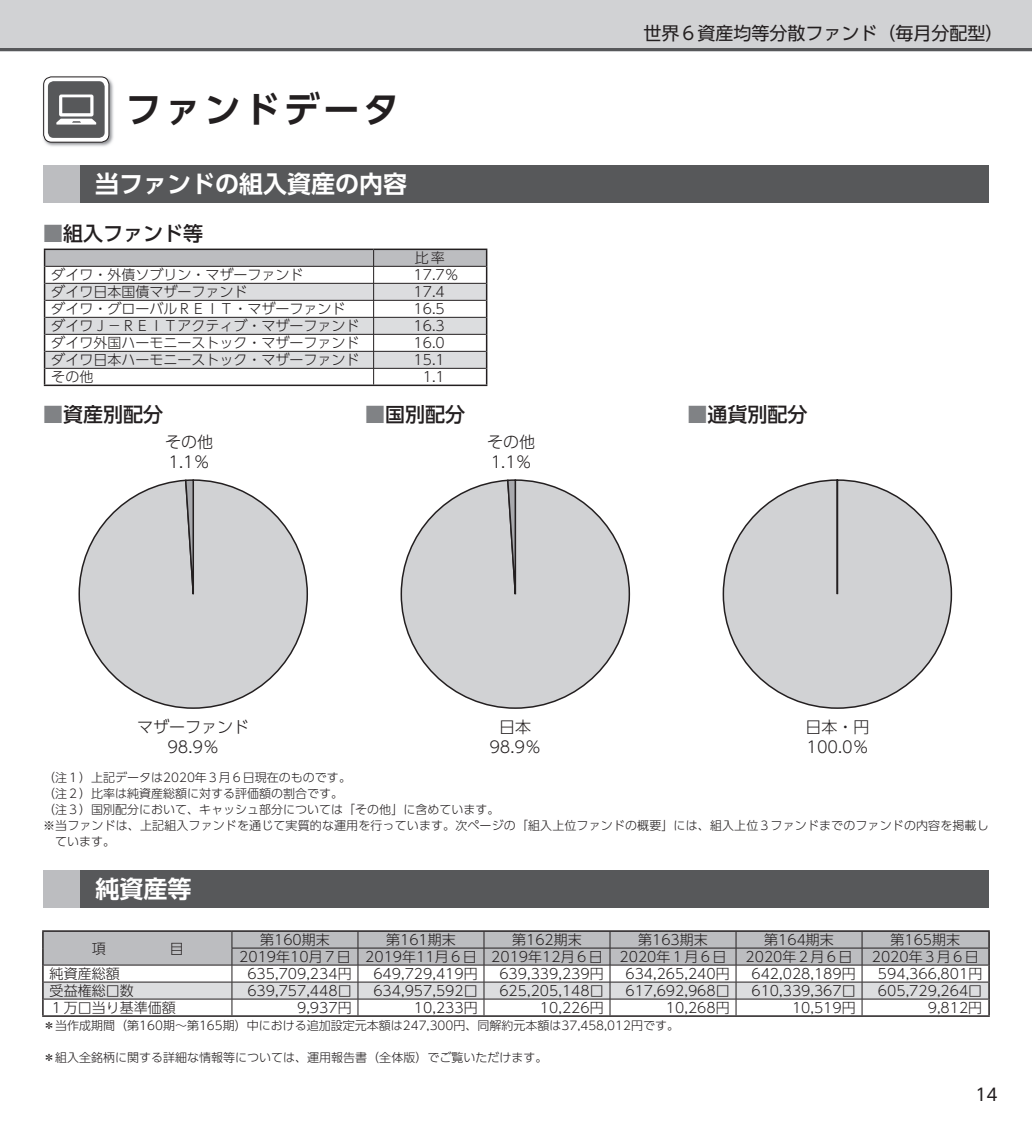
<style>
.page{position:relative;width:1032px;height:1134px;background:#fff}
.page>*{position:absolute;margin:0;border:0;box-sizing:border-box;transform-origin:0 0}
.t1{font:36px "UD Shin Go Pro De Bold 90 msp RKSJ H";letter-spacing:.1em;color:#231f20}
.t2{font:24px "UD Shin Go Pro De Bold 90 msp RKSJ H";color:#fff}
.t3{font:20px "UD Shin Go Pro Medium 90 msp RKSJ H";color:#231f20}
.t4{font:18px "UD Shin Go Pro Regular 90 msp RKSJ H";color:#231f20}
.t5{font:17px "UD Shin Go Pro Regular 90 msp RKSJ H";color:#231f20}
.t6{font:16px/20px "UD Shin Go Pro Light 90 msp RKSJ H";color:#231f20}
.t7{font:14px "UD Shin Go Pro Light 90 msp RKSJ H";color:#231f20}
.t8{font:12px "UD Shin Go Pro Light 90 msp RKSJ H";color:#231f20}
.s1{color:#808285}
</style>
<div class="page">
<div style="left:0;top:0;width:1032px;height:51px;background:#d1d2d4"></div>
<hr style="left:0;top:48px;width:1032px;height:3px;background:#57585a">
<img style="left:43px;top:76px;width:71px;height:71px">
<div style="left:44px;top:77px;width:65px;height:65px;background:#fff;border-radius:8px"></div>
<div style="left:43px;top:77px;width:66px;height:65px;border:1px solid #231f20;border-radius:8px"></div>
<div style="left:48px;top:81px;width:57px;height:57px;background:#57585a;border-radius:6px"></div>
<svg style="left:56px;top:95px;width:40px;height:30px"></svg>
<div style="left:43px;top:165px;width:37px;height:37px;background:#bcbdc0"></div>
<div style="left:80px;top:165px;width:908px;height:37px;background:#57585a"></div>
<svg style="left:44px;top:249px;width:443px;height:136px"></svg>
<hr style="left:44px;top:385px;width:443px;height:1px;background:#231f20">
<hr style="left:45px;top:334px;width:441px;height:1px;background:#231f20">
<hr style="left:45px;top:351px;width:441px;height:1px;background:#231f20">
<hr style="left:45px;top:368px;width:441px;height:1px;background:#231f20">
<div style="left:43px;top:871px;width:37px;height:37px;background:#bcbdc0"></div>
<div style="left:80px;top:871px;width:908px;height:37px;background:#57585a"></div>
<hr style="left:42px;top:930px;width:190px;height:2px;background:#231f20">
<hr style="left:232px;top:930px;width:758px;height:2px;background:#231f20">
<hr style="left:42px;top:1015px;width:948px;height:2px;background:#231f20">
<svg style="left:42px;top:931px;width:948px;height:84px"></svg>
<div style="left:79px;top:480px;width:228px;height:228px;background:#d1d2d4;border-radius:113px"></div>
<svg style="left:184px;top:479px;width:11px;height:116px"></svg>
<div style="left:401px;top:480px;width:228px;height:228px;background:#d1d2d4;border-radius:113px"></div>
<svg style="left:506px;top:479px;width:11px;height:116px"></svg>
<div style="left:723px;top:480px;width:228px;height:228px;background:#d1d2d4;border-radius:50%"></div>
<h1 class="t1" style="left:125px;top:96px;width:275px">ファンドデータ</h1>
<h2 class="t2" style="left:95px;top:175px;width:314px">当ファンドの組入資産の内容</h2>
<h3 class="t3" style="left:43px;top:225px;width:161px"><span class="s1">■</span>組入ファンド等</h3>
<p class="t7" style="left:415px;top:253px;width:32px">比率</p>
<p class="t7" style="left:51px;top:270px;width:253px">ダイワ・外債ソブリン・マザーファンド</p>
<p class="t7" style="left:414px;top:270px;width:47px">17.7％</p>
<p class="t7" style="left:51px;top:287px;width:197px">ダイワ日本国債マザーファンド</p>
<p class="t7" style="left:414px;top:287px;width:33px">17.4</p>
<p class="t7" style="left:51px;top:304px;width:295px">ダイワ・グローバルＲＥＩＴ・マザーファンド</p>
<p class="t7" style="left:414px;top:304px;width:33px">16.5</p>
<p class="t7" style="left:51px;top:321px;width:309px">ダイワＪ－ＲＥＩＴアクティブ・マザーファンド</p>
<p class="t7" style="left:414px;top:321px;width:33px">16.3</p>
<p class="t7" style="left:51px;top:338px;width:309px">ダイワ外国ハーモニーストック・マザーファンド</p>
<p class="t7" style="left:414px;top:338px;width:33px">16.0</p>
<p class="t7" style="left:51px;top:355px;width:309px">ダイワ日本ハーモニーストック・マザーファンド</p>
<p class="t7" style="left:414px;top:355px;width:33px">15.1</p>
<p class="t7" style="left:51px;top:371px;width:43px">その他</p>
<p class="t7" style="left:423px;top:371px;width:24px">1.1</p>
<h3 class="t3" style="left:43px;top:407px;width:121px"><span class="s1">■</span>資産別配分</h3>
<p class="t6" style="left:165px;top:434px;width:49px">その他<br>1.1％</p>
<h3 class="t3" style="left:365px;top:407px;width:101px"><span class="s1">■</span>国別配分</h3>
<p class="t6" style="left:487px;top:434px;width:49px">その他<br>1.1％</p>
<p class="t6" style="left:137px;top:720px;width:113px;text-align:center">マザーファンド<br>98.9％</p>
<p class="t6" style="left:489px;top:719px;width:53px;text-align:center">日本<br>98.9％</p>
<p class="t4" style="left:643px;top:27px;width:362px">世界６資産均等分散ファンド（毎月分配型）</p>
<h3 class="t3" style="left:687px;top:407px;width:121px"><span class="s1">■</span>通貨別配分</h3>
<p class="t6" style="left:806px;top:719px;width:65px">日本・円<br>100.0％</p>
<p class="t8" style="left:43px;top:773px;width:309px">（注１）上記データは2020年３月６日現在のものです。</p>
<p class="t8" style="left:43px;top:789px;width:302px">（注２）比率は純資産総額に対する評価額の割合です。</p>
<p class="t8" style="left:43px;top:805px;width:458px">（注３）国別配分において、キャッシュ部分については「その他」に含めています。</p>
<p class="t8" style="left:43px;top:821px;width:947px">※当ファンドは、上記組入ファンドを通じて実質的な運用を行っています。次ページの「組入上位ファンドの概要」には、組入上位３ファンドまでのファンドの内容を掲載し</p>
<p class="t8" style="left:55px;top:837px;width:62px">ています。</p>
<h2 class="t2" style="left:95px;top:880px;width:97px">純資産等</h2>
<p class="t7" style="left:92px;top:943px;width:15px">項</p>
<p class="t7" style="left:170px;top:943px;width:15px">目</p>
<p class="t7" style="left:260px;top:935px;width:71px">第160期末</p>
<p class="t7" style="left:386px;top:935px;width:71px">第161期末</p>
<p class="t7" style="left:512px;top:935px;width:71px">第162期末</p>
<p class="t7" style="left:638px;top:935px;width:71px">第163期末</p>
<p class="t7" style="left:764px;top:935px;width:71px">第164期末</p>
<p class="t7" style="left:890px;top:935px;width:71px">第165期末</p>
<p class="t7" style="left:239px;top:951px;width:489px">2019年10月７日 2019年11月６日 2019年12月６日 2020年１月６日</p>
<p class="t7" style="left:745px;top:951px;width:108px">2020年２月６日</p>
<p class="t7" style="left:872px;top:951px;width:108px">2020年３月６日</p>
<p class="t7" style="left:50px;top:968px;width:71px">純資産総額</p>
<p class="t7" style="left:247px;top:968px;width:106px">635,709,234円</p>
<p class="t7" style="left:373px;top:968px;width:106px">649,729,419円</p>
<p class="t7" style="left:499px;top:968px;width:106px">639,339,239円</p>
<p class="t7" style="left:625px;top:968px;width:106px">634,265,240円</p>
<p class="t7" style="left:751px;top:968px;width:106px">642,028,189円</p>
<p class="t7" style="left:878px;top:968px;width:106px">594,366,801円</p>
<p class="t7" style="left:50px;top:985px;width:85px">受益権総口数</p>
<p class="t7" style="left:247px;top:985px;width:106px">639,757,448口</p>
<p class="t7" style="left:373px;top:985px;width:106px">634,957,592口</p>
<p class="t7" style="left:499px;top:985px;width:106px">625,205,148口</p>
<p class="t7" style="left:625px;top:985px;width:106px">617,692,968口</p>
<p class="t7" style="left:751px;top:985px;width:106px">610,339,367口</p>
<p class="t7" style="left:878px;top:985px;width:106px">605,729,264口</p>
<p class="t7" style="left:50px;top:1002px;width:127px">１万口当り基準価額</p>
<p class="t7" style="left:297px;top:1002px;width:56px">9,937円</p>
<p class="t7" style="left:414px;top:1002px;width:65px">10,233円</p>
<p class="t7" style="left:540px;top:1002px;width:65px">10,226円</p>
<p class="t7" style="left:666px;top:1002px;width:65px">10,268円</p>
<p class="t7" style="left:792px;top:1002px;width:65px">10,519円</p>
<p class="t7" style="left:928px;top:1002px;width:56px">9,812円</p>
<p class="t8" style="left:43px;top:1021px;width:637px">＊当作成期間（第160期～第165期）中における追加設定元本額は247,300円、同解約元本額は37,458,012円です。</p>
<p class="t8" style="left:43px;top:1053px;width:506px">＊組入全銘柄に関する詳細な情報等については、運用報告書（全体版）でご覧いただけます。</p>
<p class="t5" style="left:975px;top:1089px;width:24px">14</p>
</div>
